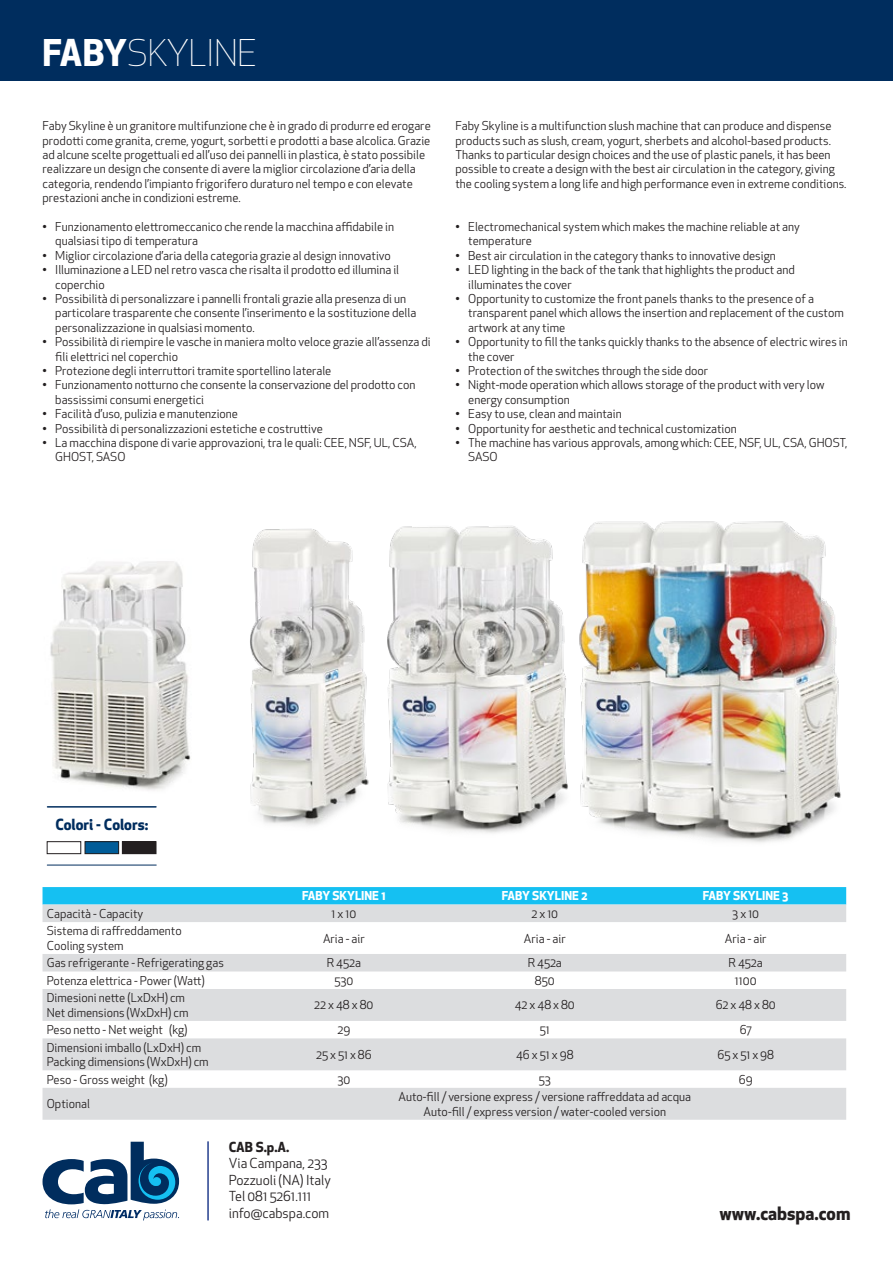
<style>
.page{position:relative;width:893px;height:1263px;background:#fff}
.page>*{position:absolute;margin:0;border:0;box-sizing:border-box;transform-origin:0 0}
.t1{font:300 36px "Apex New";color:#fff}
.t2{font:700 18px "Apex New";color:#231f20}
.t3{font:700 15px "Apex New";color:#002d5e}
.t4{font:13.5px/16.5px "Apex New";color:#231f20}
.t5{font:700 13.5px "Apex New";color:#231f20}
.t6{font:12px/14.4px "Apex New";color:#231f20}
.t7{font:700 12px "Apex New";color:#fff}
.s1{font-weight:700}
</style>
<div class="page">
<div style="left:0;top:0;width:893px;height:81px;background:#002d5e"></div>
<div style="left:43px;top:887px;width:803px;height:17px;background:#15c0f2"></div>
<svg style="left:43px;top:904px;width:803px;height:216px;fill:#dcdddf"></svg>
<svg style="left:43px;top:1142px;width:136px;height:78px"></svg>
<div style="left:152px;top:1177px;width:9px;height:9px;background:#15c0f2;border-radius:50%"></div>
<hr style="left:207px;top:1141px;width:2px;height:79px;background:#253f8e">
<img style="left:250px;top:528px;width:109px;height:298px">
<img style="left:359px;top:526px;width:203px;height:307px">
<img style="left:562px;top:521px;width:279px;height:322px">
<hr style="left:48px;top:806px;width:108px;height:2px;background:#002d5e">
<hr style="left:47px;top:865px;width:109px;height:1px;background:#002d5e">
<div style="left:47px;top:841px;width:34px;height:13px;border:1px solid #231f20"></div>
<div style="left:85px;top:842px;width:34px;height:12px;background:#005c98"></div>
<div style="left:85px;top:841px;width:34px;height:13px;border:1px solid #231f20"></div>
<div style="left:122px;top:842px;width:34px;height:12px;background:#231f20"></div>
<div style="left:122px;top:841px;width:34px;height:13px;border:1px solid #231f20"></div>
<img style="left:50px;top:561px;width:141px;height:229px">
<h1 class="t1" style="left:43px;top:31px;width:216px"><span class="s1">FABY</span>SKYLINE</h1>
<p class="t6" style="left:43px;top:119px;width:390px">Faby Skyline è un granitore multifunzione che è in grado di produrre ed erogare prodotti come granita, creme, yogurt, sorbetti e prodotti a base alcolica. Grazie ad alcune scelte progettuali ed all’uso dei pannelli in plastica, è stato possibile realizzare un design che consente di avere la miglior circolazione d’aria della categoria, rendendo l’impianto frigorifero duraturo nel tempo e con elevate prestazioni anche in condizioni estreme.</p>
<p class="t6" style="left:55px;top:219px;width:340px;text-indent:-13px">• Funzionamento elettromeccanico che rende la macchina affidabile in qualsiasi tipo di temperatura</p>
<p class="t6" style="left:43px;top:248px;width:350px">• Miglior circolazione d’aria della categoria grazie al design innovativo</p>
<p class="t6" style="left:55px;top:263px;width:345px;text-indent:-13px">• Illuminazione a LED nel retro vasca che risalta il prodotto ed illumina il coperchio</p>
<p class="t6" style="left:55px;top:291px;width:363px;text-indent:-13px">• Possibilità di personalizzare i pannelli frontali grazie alla presenza di un particolare trasparente che consente l’inserimento e la sostituzione della personalizzazione in qualsiasi momento.</p>
<p class="t6" style="left:55px;top:335px;width:377px;text-indent:-13px">• Possibilità di riempire le vasche in maniera molto veloce grazie all’assenza di fili elettrici nel coperchio</p>
<p class="t6" style="left:43px;top:363px;width:290px">• Protezione degli interruttori tramite sportellino laterale</p>
<p class="t6" style="left:55px;top:378px;width:362px;text-indent:-13px">• Funzionamento notturno che consente la conservazione del prodotto con bassissimi consumi energetici</p>
<p class="t6" style="left:43px;top:407px;width:197px">• Facilità d’uso, pulizia e manutenzione</p>
<p class="t6" style="left:43px;top:421px;width:282px">• Possibilità di personalizzazioni estetiche e costruttive</p>
<p class="t6" style="left:55px;top:435px;width:363px;text-indent:-13px">• La macchina dispone di varie approvazioni, tra le quali: CEE, NSF, UL, CSA,<br>GHOST, SASO</p>
<p class="t6" style="left:455px;top:119px;width:393px">Faby Skyline is a multifunction slush machine that can produce and dispense products such as slush, cream, yogurt, sherbets and alcohol-based products.<br>Thanks to particular design choices and the use of plastic panels, it has been possible to create a design with the best air circulation in the category, giving the cooling system a long life and high performance even in extreme conditions.</p>
<p class="t6" style="left:468px;top:219px;width:333px;text-indent:-13px">• Electromechanical system which makes the machine reliable at any temperature</p>
<p class="t6" style="left:455px;top:248px;width:322px">• Best air circulation in the category thanks to innovative design</p>
<p class="t6" style="left:468px;top:263px;width:328px;text-indent:-13px">• LED lighting in the back of the tank that highlights the product and illuminates the cover</p>
<p class="t6" style="left:468px;top:291px;width:377px;text-indent:-13px">• Opportunity to customize the front panels thanks to the presence of a transparent panel which allows the insertion and replacement of the custom artwork at any time</p>
<p class="t6" style="left:468px;top:335px;width:381px;text-indent:-13px">• Opportunity to fill the tanks quickly thanks to the absence of electric wires in the cover</p>
<p class="t6" style="left:455px;top:363px;width:254px">• Protection of the switches through the side door</p>
<p class="t6" style="left:468px;top:378px;width:358px;text-indent:-13px">• Night-mode operation which allows storage of the product with very low energy consumption</p>
<p class="t6" style="left:455px;top:407px;width:168px">• Easy to use, clean and maintain</p>
<p class="t6" style="left:455px;top:421px;width:283px">• Opportunity for aesthetic and technical customization</p>
<p class="t6" style="left:468px;top:435px;width:381px;text-indent:-13px">• The machine has various approvals, among which: CEE, NSF, UL, CSA, GHOST,<br>SASO</p>
<p class="t3" style="left:55px;top:813px;width:94px">Colori - Colors:</p>
<p class="t7" style="left:302px;top:887px;width:85px">FABY SKYLINE 1</p>
<p class="t7" style="left:502px;top:887px;width:87px">FABY SKYLINE 2</p>
<p class="t7" style="left:703px;top:887px;width:87px">FABY SKYLINE 3</p>
<p class="t6" style="left:47px;top:906px;width:98px">Capacità - Capacity</p>
<p class="t6" style="left:331px;top:906px;width:26px">1x 10</p>
<p class="t6" style="left:531px;top:906px;width:28px">2x 10</p>
<p class="t6" style="left:732px;top:906px;width:28px">3x 10</p>
<p class="t6" style="left:47px;top:924px;width:137px">Sistema di raffreddamento<br>Cooling system</p>
<p class="t6" style="left:323px;top:931px;width:43px">Aria - air</p>
<p class="t6" style="left:524px;top:931px;width:43px">Aria - air</p>
<p class="t6" style="left:725px;top:931px;width:43px">Aria - air</p>
<p class="t6" style="left:47px;top:956px;width:179px">Gas refrigerante - Refrigerating gas</p>
<p class="t6" style="left:327px;top:956px;width:36px">R 452a</p>
<p class="t6" style="left:528px;top:956px;width:36px">R 452a</p>
<p class="t6" style="left:729px;top:956px;width:36px">R 452a</p>
<p class="t6" style="left:47px;top:973px;width:160px">Potenza elettrica - Power (Watt)</p>
<p class="t6" style="left:334px;top:973px;width:20px">530</p>
<p class="t6" style="left:535px;top:973px;width:21px">850</p>
<p class="t6" style="left:735px;top:973px;width:23px">1100</p>
<p class="t6" style="left:47px;top:991px;width:143px">Dimesioni nette (LxDxH) cm<br>Net dimensions (WxDxH) cm</p>
<p class="t6" style="left:314px;top:998px;width:61px">22 x 48 x 80</p>
<p class="t6" style="left:515px;top:998px;width:62px">42 x 48 x 80</p>
<p class="t6" style="left:716px;top:998px;width:62px">62 x 48 x 80</p>
<p class="t6" style="left:47px;top:1023px;width:142px">Peso netto - Net weight (kg)</p>
<p class="t6" style="left:337px;top:1023px;width:14px">29</p>
<p class="t6" style="left:540px;top:1023px;width:11px">51</p>
<p class="t6" style="left:740px;top:1023px;width:14px">67</p>
<p class="t6" style="left:47px;top:1040px;width:163px">Dimensioni imballo (LxDxH) cm<br>Packing dimensions (WxDxH) cm</p>
<p class="t6" style="left:316px;top:1047px;width:57px">25 x 51 x 86</p>
<p class="t6" style="left:516px;top:1047px;width:59px">46 x 51 x 98</p>
<p class="t6" style="left:717px;top:1047px;width:58px">65 x 51 x 98</p>
<p class="t6" style="left:47px;top:1072px;width:122px">Peso - Gross weight (kg)</p>
<p class="t6" style="left:337px;top:1072px;width:14px">30</p>
<p class="t6" style="left:539px;top:1072px;width:14px">53</p>
<p class="t6" style="left:739px;top:1072px;width:15px">69</p>
<p class="t6" style="left:47px;top:1097px;width:45px">Optional</p>
<p class="t6" style="left:398px;top:1089px;width:294px;text-align:center">Auto-fill / versione express / versione raffreddata ad acqua<br>Auto-fill / express version / water-cooled version</p>
<p class="t5" style="left:229px;top:1137px;width:62px">CAB S.p.A.</p>
<p class="t4" style="left:229px;top:1155px;width:104px">Via Campana, 233<br>Pozzuoli (NA) Italy<br>Tel 081 5261.111 info@cabspa.com</p>
<h2 class="t2" style="left:719px;top:1201px;width:132px">www.cabspa.com</h2>
</div>
